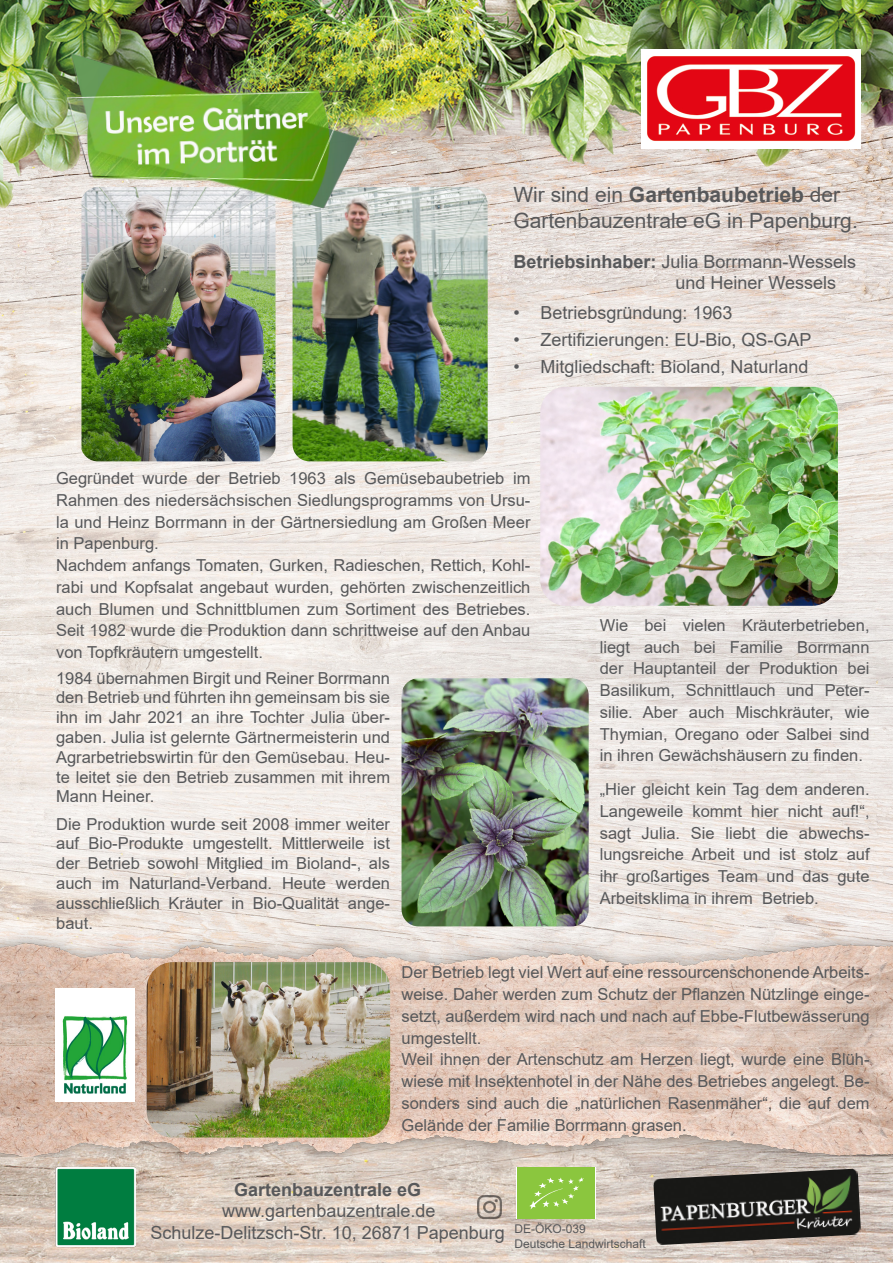
<style>
.page{position:relative;width:893px;height:1263px;background:#fff}
.page>*{position:absolute;margin:0;border:0;box-sizing:border-box;transform-origin:0 0}
.t1{font:21px "Arial";color:#57585a}
.t2{font:700 21px "Arial";color:#57585a}
.t3{font:18px "Arial";color:#57585a}
.t4{font:700 18px "Arial";color:#57585a}
.t5{font:16.5px/21.8px "Arial";color:#57585a;text-align:justify}
.t6{font:12px "Arial";color:#57585a}
.s1{font-weight:400}
.s2{font-weight:700}
</style>
<div class="page">
<img style="left:0;top:0;width:893px;height:923px">
<img style="left:0;top:923px;width:893px;height:10px">
<img style="left:0;top:933px;width:893px;height:330px">
<img style="left:540px;top:387px;width:298px;height:219px">
<img style="left:147px;top:962px;width:243px;height:175px">
<img style="left:402px;top:678px;width:187px;height:248px">
<img style="left:81px;top:219px;width:194px;height:242px">
<img style="left:293px;top:187px;width:195px;height:274px">
<img style="left:39px;top:31px;width:333px;height:188px">
<div style="left:641px;top:49px;width:220px;height:99px;background:#fff"></div>
<img style="left:647px;top:56px;width:208px;height:85px">
<img style="left:653px;top:1168px;width:208px;height:77px">
<img style="left:477px;top:1195px;width:24px;height:24px">
<img style="left:56px;top:1166px;width:80px;height:81px">
<svg style="left:516px;top:1167px;width:79px;height:52px"></svg>
<div style="left:517px;top:1168px;width:78px;height:51px;background:#8bc63e"></div>
<svg style="left:529px;top:1177px;width:55px;height:32px"></svg>
<img style="left:55px;top:989px;width:79px;height:113px">
<p class="t2" style="left:513px;top:180px;width:328px"><span class="s1">Wir sind ein</span> Gartenbaubetrieb <span class="s1">der</span></p>
<p class="t1" style="left:513px;top:206px;width:346px">Gartenbauzentrale eG in Papenburg.</p>
<p class="t3" style="left:513px;top:249px;width:344px"><span class="s2">Betriebsinhaber:</span> Julia Borrmann-Wessels</p>
<p class="t3" style="left:675px;top:270px;width:162px">und Heiner Wessels</p>
<p class="t3" style="left:513px;top:300px;width:221px">• Betriebsgründung: 1963</p>
<p class="t3" style="left:513px;top:327px;width:300px">• Zertifizierungen: EU-Bio, QS-GAP</p>
<p class="t3" style="left:513px;top:354px;width:297px">• Mitgliedschaft: Bioland, Naturland</p>
<p class="t5" style="left:56px;top:467px;width:476px">Gegründet wurde der Betrieb 1963 als Gemüsebaubetrieb im Rahmen des niedersächsischen Siedlungsprogramms von Ursu&shy;la und Heinz Borrmann in der Gärtnersiedlung am Großen Meer in Papenburg.</p>
<p class="t5" style="left:56px;top:554px;width:476px">Nachdem anfangs Tomaten, Gurken, Radieschen, Rettich, Kohl&shy;rabi und Kopfsalat angebaut wurden, gehörten zwischenzeitlich auch Blumen und Schnittblumen zum Sortiment des Betriebes.<br>Seit 1982 wurde die Produktion dann schrittweise auf den Anbau von Topfkräutern umgestellt.</p>
<p class="t5" style="left:56px;top:668px;width:335px;line-height:19.8px">1984 übernahmen Birgit und Reiner Borrmann den Betrieb und führten ihn gemeinsam bis sie ihn im Jahr 2021 an ihre Tochter Julia über&shy;gaben. Julia ist gelernte Gärtnermeisterin und Agrarbetriebswirtin für den Gemüsebau. Heu&shy;te leitet sie den Betrieb zusammen mit ihrem Mann Heiner.</p>
<p class="t5" style="left:56px;top:814px;width:335px;line-height:19.8px">Die Produktion wurde seit 2008 immer weiter auf Bio-Produkte umgestellt. Mittlerweile ist der Betrieb sowohl Mitglied im Bioland-, als auch im Naturland-Verband. Heute werden ausschließlich Kräuter in Bio-Qualität ange&shy;baut.</p>
<p class="t5" style="left:600px;top:614px;width:271px">Wie bei vielen Kräuterbetrieben, liegt auch bei Familie Borrmann der Hauptanteil der Produktion bei Basilikum, Schnittlauch und Peter&shy;silie. Aber auch Mischkräuter, wie Thymian, Oregano oder Salbei sind in ihren Gewächshäusern zu finden.</p>
<p class="t5" style="left:600px;top:778px;width:271px">„Hier gleicht kein Tag dem anderen.<br>Langeweile kommt hier nicht auf!“, sagt Julia. Sie liebt die abwechs&shy;lungsreiche Arbeit und ist stolz auf ihr großartiges Team und das gute Arbeitsklima in ihrem Betrieb.</p>
<p class="t5" style="left:402px;top:961px;width:470px">Der Betrieb legt viel Wert auf eine ressourcenschonende Arbeits&shy;weise. Daher werden zum Schutz der Pflanzen Nützlinge einge&shy;setzt, außerdem wird nach und nach auf Ebbe-Flutbewässerung umgestellt.</p>
<p class="t5" style="left:402px;top:1048px;width:470px">Weil ihnen der Artenschutz am Herzen liegt, wurde eine Blüh&shy;wiese mit Insektenhotel in der Nähe des Betriebes angelegt. Be&shy;sonders sind auch die „natürlichen Rasenmäher“, die auf dem Gelände der Familie Borrmann grasen.</p>
<p class="t4" style="left:234px;top:1177px;width:189px">Gartenbauzentrale eG</p>
<p class="t3" style="left:222px;top:1198px;width:215px">www.gartenbauzentrale.de</p>
<p class="t3" style="left:151px;top:1220px;width:356px">Schulze-Delitzsch-Str. 10, 26871 Papenburg</p>
<p class="t6" style="left:514px;top:1221px;width:73px">DE-ÖKO-039</p>
<p class="t6" style="left:514px;top:1235px;width:133px">Deutsche Landwirtschaft</p>
</div>
